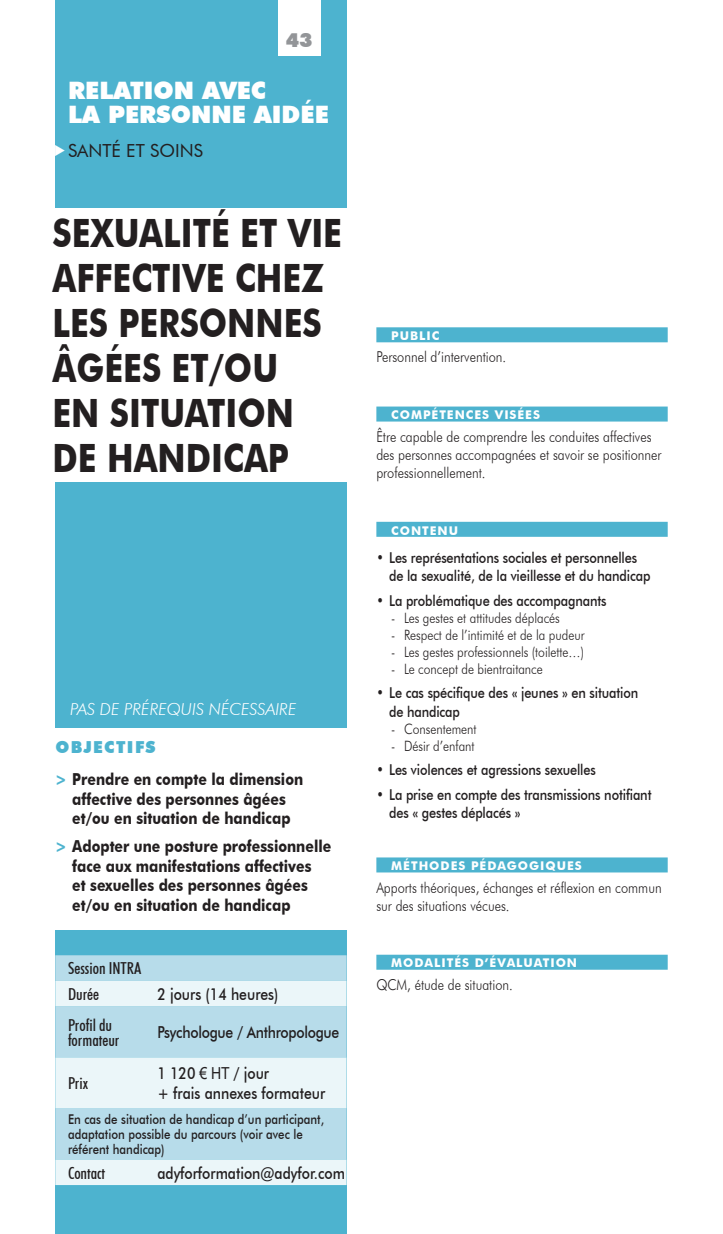
<style>
.page{position:relative;width:723px;height:1234px;background:#fff}
.page>*{position:absolute;margin:0;border:0;box-sizing:border-box;transform-origin:0 0}
.t1{font:700 39px/45px "Futura BT";color:#231f20;scale:.85 1}
.t2{font:900 24px/24px "Futura BT";color:#fff}
.t3{font:900 19.5px "Futura BT";color:#939598}
.t4{font:18px "Futura BT";color:#231f20}
.t5{font:700 16.5px/19.5px "Futura BT";color:#231f20;scale:.85 1}
.t6{font:500 16.5px/19.5px "Futura BT";color:#231f20;scale:.85 1}
.t7{font:500 condensed 16.5px/25.5px "Futura BT";color:#231f20}
.t8{font:500 16.5px "Futura BT";letter-spacing:-.02em;color:#231f20;scale:.85 1}
.t9{font:italic 300 16.5px "Futura BT";color:#fff}
.t10{font:500 15px/18px "Futura BT";letter-spacing:-.01em;color:#231f20;scale:.85 1}
.t11{font:300 15px/18px "Futura BT";color:#231f20;scale:.85 1}
.t12{font:300 14.25px "Futura BT";color:#231f20;scale:.85 1}
.t13{font:500 13.5px/15px "Futura BT";color:#231f20;scale:.85 1}
.t14{font:700 12px "Futura BT";letter-spacing:.08em;color:#fff}
.s1{font-weight:900;color:#4db3cf}
.s2{color:#4db3cf}
.s3{font-family:"Arial";font-weight:400}
</style>
<div class="page">
<div style="left:55px;top:930px;width:292px;height:303px;background:#4db3cf"></div>
<div style="left:55px;top:0;width:292px;height:727px;background:#4db3cf"></div>
<div style="left:53px;top:208px;width:307px;height:274px;background:#fff"></div>
<div style="left:376px;top:327px;width:292px;height:15px;background:#4db3cf"></div>
<div style="left:376px;top:406px;width:292px;height:15px;background:#4db3cf"></div>
<div style="left:376px;top:521px;width:292px;height:15px;background:#4db3cf"></div>
<div style="left:376px;top:857px;width:292px;height:15px;background:#4db3cf"></div>
<div style="left:376px;top:954px;width:292px;height:15px;background:#4db3cf"></div>
<div style="left:55px;top:955px;width:292px;height:25px;background:#b7dcea"></div>
<svg style="left:55px;top:980px;width:292px;height:204px;background:#cfe8f1"></svg>
<div style="left:278px;top:0;width:42px;height:55px;background:#fff"></div>
<h3 class="t3" style="left:286px;top:28px;width:28px">43</h3>
<h2 class="t2" style="left:68px;top:78px;width:262px">RELATION AVEC<br>LA PERSONNE AIDÉE</h2>
<p class="t4" style="left:68px;top:140px;width:136px">SANTÉ ET SOINS</p>
<h1 class="t1" style="left:53px;top:210px;width:342px">SEXUALITÉ ET VIE<br>AFFECTIVE CHEZ<br>LES PERSONNES<br>ÂGÉES ET/OU<br>EN SITUATION<br>DE HANDICAP</h1>
<p class="t9" style="left:70px;top:698px;width:228px">PAS DE PRÉREQUIS NÉCESSAIRE</p>
<p class="t5" style="left:55px;top:730px;width:293px;line-height:32.2px"><span class="s1">OBJECTIFS<br></span><span class="s2">&gt;</span> Prendre en compte la dimension</p>
<p class="t5" style="left:72px;top:788px;width:258px">affective des personnes âgées et/ou en situation de handicap</p>
<p class="t5" style="left:72px;top:836px;width:306px;text-indent:-17px"><span class="s2">&gt;</span> Adopter une posture professionnelle face aux manifestations affectives<br>et sexuelles des personnes âgées et/ou en situation de handicap</p>
<p class="t7" style="left:68px;top:955px;width:75px">Session INTRA<br>Durée</p>
<p class="t6" style="left:157px;top:983px;width:144px">2 jours (14 heures)</p>
<p class="t7" style="left:68px;top:1016px;width:53px;line-height:15px">Profil du formateur</p>
<p class="t8" style="left:157px;top:1021px;width:216px">Psychologue / Anthropologue</p>
<p class="t7" style="left:68px;top:1070px;width:22px">Prix</p>
<p class="t6" style="left:157px;top:1063px;width:199px">1 120 <span class="s3">€ HT</span> / jour<br>+ frais annexes formateur</p>
<p class="t13" style="left:68px;top:1111px;width:303px">En cas de situation de handicap d’un participant, adaptation possible du parcours (voir avec le référent handicap)</p>
<p class="t7" style="left:68px;top:1159px;width:39px">Contact</p>
<p class="t6" style="left:157px;top:1162px;width:222px">adyforformation@adyfor.com</p>
<p class="t14" style="left:391px;top:328px;width:50px">PUBLIC</p>
<p class="t11" style="left:376px;top:348px;width:154px">Personnel d’intervention.</p>
<p class="t14" style="left:391px;top:407px;width:150px">COMPÉTENCES VISÉES</p>
<p class="t11" style="left:376px;top:427px;width:337px">Être capable de comprendre les conduites affectives des personnes accompagnées et savoir se positionner professionnellement.</p>
<p class="t14" style="left:391px;top:523px;width:68px">CONTENU</p>
<p class="t10" style="left:389px;top:548px;width:309px;text-indent:-13px">• Les représentations sociales et personnelles de la sexualité, de la vieillesse et du handicap</p>
<p class="t10" style="left:376px;top:591px;width:272px">• La problématique des accompagnants</p>
<p class="t12" style="left:391px;top:609px;width:200px">- Les gestes et attitudes déplacés</p>
<p class="t12" style="left:391px;top:626px;width:229px">- Respect de l’intimité et de la pudeur</p>
<p class="t12" style="left:391px;top:643px;width:228px">- Les gestes professionnels (toilette…)</p>
<p class="t12" style="left:391px;top:660px;width:180px">- Le concept de bientraitance</p>
<p class="t10" style="left:389px;top:684px;width:294px;text-indent:-13px">• Le cas spécifique des « jeunes » en situation de handicap</p>
<p class="t12" style="left:391px;top:719px;width:102px">- Consentement</p>
<p class="t12" style="left:391px;top:736px;width:100px">- Désir d’enfant</p>
<p class="t10" style="left:376px;top:760px;width:260px">• Les violences et agressions sexuelles</p>
<p class="t10" style="left:389px;top:784px;width:310px;text-indent:-13px">• La prise en compte des transmissions notifiant des « gestes déplacés »</p>
<p class="t14" style="left:391px;top:858px;width:192px">MÉTHODES PÉDAGOGIQUES</p>
<p class="t11" style="left:376px;top:877px;width:337px">Apports théoriques, échanges et réflexion en commun sur des situations vécues.</p>
<p class="t14" style="left:391px;top:955px;width:187px">MODALITÉS D’ÉVALUATION</p>
<p class="t11" style="left:376px;top:975px;width:162px">QCM, étude de situation.</p>
</div>
